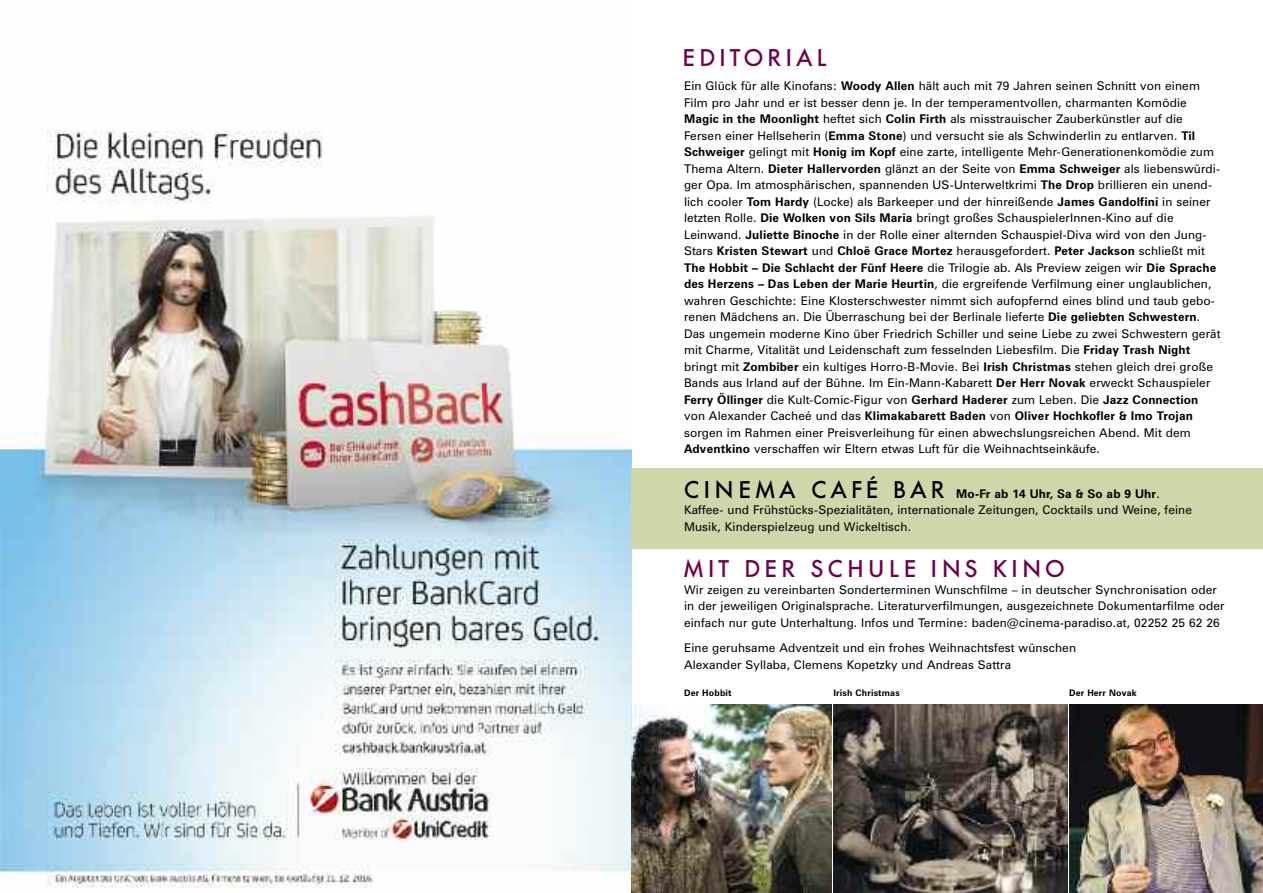
<style>
.page{position:relative;width:1263px;height:893px;background:#fff}
.page>*{position:absolute;margin:0;border:0;box-sizing:border-box;transform-origin:0 0}
.t1{font:500 24px "Futura BQ";letter-spacing:.2em;color:#6f0049}
.t2{font:500 24px "Futura BQ";letter-spacing:.17em;color:#6f0049}
.t3{font:12px/16.5px "Zurich BT";letter-spacing:.01em;color:#000}
.t4{font:700 9px "Zurich BT";letter-spacing:.015em;color:#000}
.s1{font-weight:700}
.s2{font-family:"Futura BQ";font-weight:500;font-size:24px}
</style>
<div class="page">
<img style="left:0;top:131px;width:631px;height:758px">
<img style="left:631px;top:704px;width:200px;height:189px">
<img style="left:1069px;top:704px;width:194px;height:189px">
<img style="left:833px;top:704px;width:234px;height:189px">
<div style="left:631px;top:469px;width:632px;height:80px;background:#ced6aa"></div>
<h1 class="t2" style="left:683px;top:44px;width:146px">EDITORIAL</h1>
<p class="t3" style="left:684px;top:79px;width:538px">Ein Glück für alle Kinofans: <span class="s1">Woody Allen</span> hält auch mit 79 Jahren seinen Schnitt von einem Film pro Jahr und er ist besser denn je. In der temperamentvollen, charmanten Komödie <span class="s1">Magic in the Moonlight</span> heftet sich <span class="s1">Colin Firth</span> als misstrauischer Zauberkünstler auf die Fersen einer Hellseherin (<span class="s1">Emma Stone</span>) und versucht sie als Schwinderlin zu entlarven. <span class="s1">Til Schweiger</span> gelingt mit <span class="s1">Honig im Kopf</span> eine zarte, intelligente Mehr-Generationenkomödie zum Thema Altern. <span class="s1">Dieter Hallervorden</span> glänzt an der Seite von <span class="s1">Emma Schweiger</span> als liebenswürdi&shy;ger Opa. Im atmosphärischen, spannenden US-Unterweltkrimi <span class="s1">The Drop</span> brillieren ein unend&shy;lich cooler <span class="s1">Tom Hardy</span> (Locke) als Barkeeper und der hinreißende <span class="s1">James Gandolfini</span> in seiner letzten Rolle. <span class="s1">Die Wolken von Sils Maria</span> bringt großes SchauspielerInnen-Kino auf die Leinwand. <span class="s1">Juliette Binoche</span> in der Rolle einer alternden Schauspiel-Diva wird von den Jung-Stars <span class="s1">Kristen Stewart</span> und <span class="s1">Chloë Grace Mortez</span> herausgefordert. <span class="s1">Peter Jackson</span> schließt mit <span class="s1">The Hobbit – Die Schlacht der Fünf Heere</span> die Trilogie ab. Als Preview zeigen wir <span class="s1">Die Sprache des Herzens – Das Leben der Marie Heurtin</span>, die ergreifende Verfilmung einer unglaublichen, wahren Geschichte: Eine Klosterschwester nimmt sich aufopfernd eines blind und taub gebo&shy;renen Mädchens an. Die Überraschung bei der Berlinale lieferte <span class="s1">Die geliebten Schwestern</span>.<br>Das ungemein moderne Kino über Friedrich Schiller und seine Liebe zu zwei Schwestern gerät mit Charme, Vitalität und Leidenschaft zum fesselnden Liebesfilm. Die <span class="s1">Friday Trash Night </span>bringt mit <span class="s1">Zombiber</span> ein kultiges Horro-B-Movie. Bei <span class="s1">Irish Christmas</span> stehen gleich drei große Bands aus Irland auf der Bühne. Im Ein-Mann-Kabarett <span class="s1">Der Herr Novak</span> erweckt Schauspieler <span class="s1">Ferry Öllinger</span> die Kult-Comic-Figur von <span class="s1">Gerhard Haderer</span> zum Leben. Die <span class="s1">Jazz Connection </span>von Alexander Cacheé und das <span class="s1">Klimakabarett Baden</span> von <span class="s1">Oliver Hochkofler &amp; Imo Trojan </span>sorgen im Rahmen einer Preisverleihung für einen abwechslungsreichen Abend. Mit dem <span class="s1">Adventkino</span> verschaffen wir Eltern etwas Luft für die Weihnachtseinkäufe.</p>
<p class="t3" style="left:684px;top:486px;width:510px"><span class="s2">CINEMA CAFÉ BAR</span> <span class="s1">Mo-Fr ab 14 Uhr, Sa &amp; So ab 9 Uhr</span>.<br>Kaffee- und Frühstücks-Spezialitäten, internationale Zeitungen, Cocktails und Weine, feine<br>Musik, Kinderspielzeug und Wickeltisch.</p>
<h1 class="t1" style="left:684px;top:555px;width:383px">MIT DER SCHULE INS KINO</h1>
<p class="t3" style="left:684px;top:582px;width:542px">Wir zeigen zu vereinbarten Sonderterminen Wunschfilme – in deutscher Synchronisation oder in der jeweiligen Originalsprache. Literaturverfilmungen, ausgezeichnete Dokumentarfilme oder einfach nur gute Unterhaltung. Infos und Termine: baden@cinema-paradiso.at, 02252 25 62 26</p>
<p class="t3" style="left:684px;top:641px;width:393px">Eine geruhsame Adventzeit und ein frohes Weihnachtsfest wünschen<br>Alexander Syllaba, Clemens Kopetzky und Andreas Sattra</p>
<p class="t4" style="left:684px;top:689px;width:49px">Der Hobbit</p>
<p class="t4" style="left:833px;top:689px;width:68px">Irish Christmas</p>
<p class="t4" style="left:1069px;top:689px;width:69px">Der Herr Novak</p>
</div>
